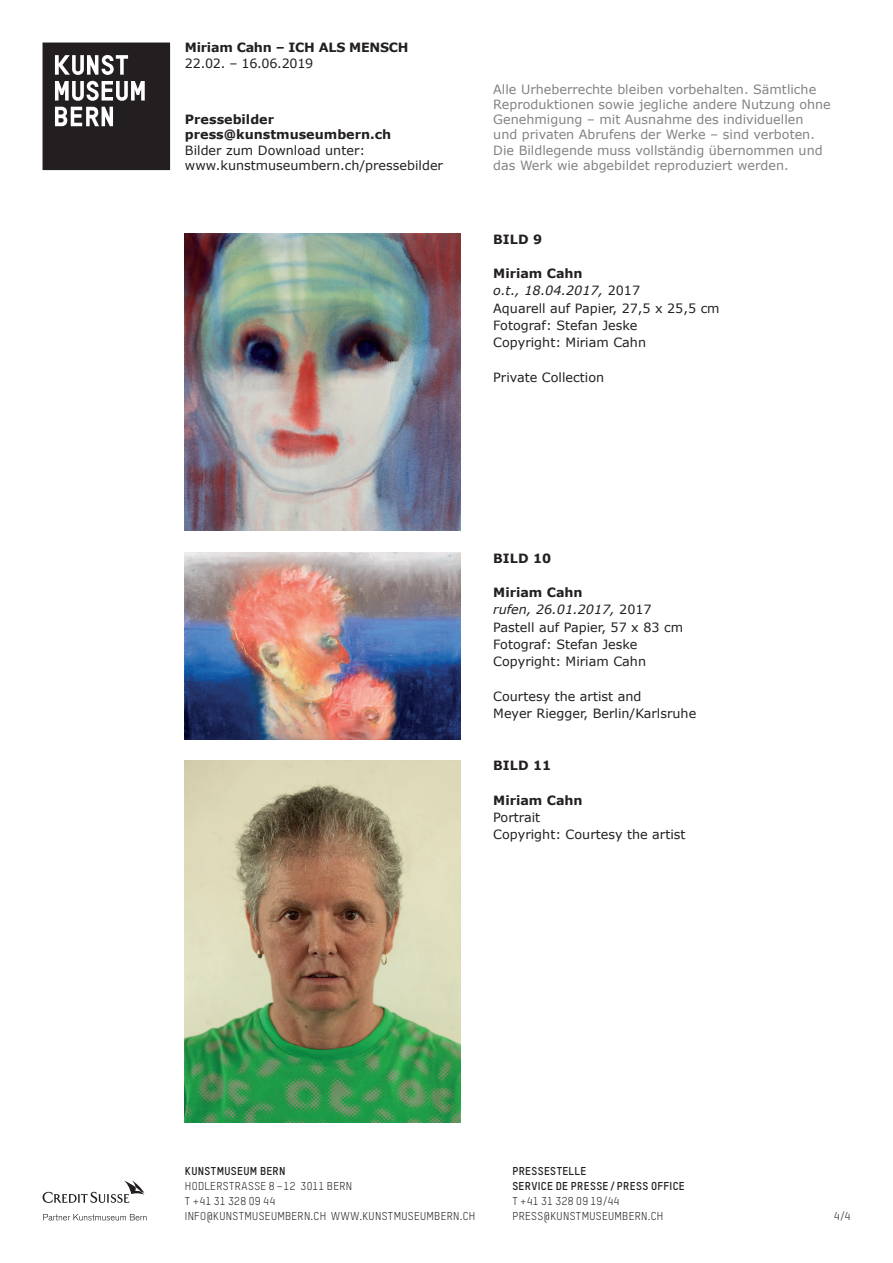
<style>
.page{position:relative;width:893px;height:1263px;background:#fff}
.page>*{position:absolute;margin:0;border:0;box-sizing:border-box;transform-origin:0 0}
.Normal_Text{font:12.75px/15.3px "Verdana";color:#231f20}
.t1{font:12.75px/15.3px "Verdana";color:#808285}
.Normal_Text-2{font:700 12.75px/15.3px "Verdana";color:#231f20}
.Normal_Text-3{font:italic 12.75px "Verdana";color:#231f20}
.Normal_Text-4{font:700 12.75px "Verdana";letter-spacing:-.02em;color:#231f20}
.Normal_Text-5{font:12.75px "Verdana";letter-spacing:-.02em;color:#231f20}
.t2{font:11.25px/15px "TSTARPRO";letter-spacing:.03em;color:#231f20}
.t3{font:700 11.25px/15px "TSTARPRO";letter-spacing:.03em;color:#231f20}
.s1{font-style:normal}
</style>
<div class="page">
<svg style="left:43px;top:43px;width:127px;height:127px;background:#434040"></svg>
<svg style="left:43px;top:1180px;width:101px;height:23px"></svg>
<svg style="left:43px;top:1214px;width:104px;height:6px"></svg>
<img style="left:185px;top:234px;width:276px;height:297px">
<img style="left:185px;top:553px;width:276px;height:186px">
<img style="left:185px;top:760px;width:276px;height:363px">
<p class="Normal_Text-4" style="left:185px;top:39px;width:225px">Miriam Cahn – ICH ALS MENSCH</p>
<p class="Normal_Text-5" style="left:185px;top:54px;width:130px">22.02. – 16.06.2019</p>
<p class="Normal_Text-2" style="left:185px;top:112px;width:208px">Pressebilder press@kunstmuseumbern.ch</p>
<p class="Normal_Text" style="left:185px;top:142px;width:260px">Bilder zum Download unter: www.kunstmuseumbern.ch/pressebilder</p>
<p class="t1" style="left:493px;top:81px;width:339px">Alle Urheberrechte bleiben vorbehalten. Sämtliche Reproduktionen sowie jegliche andere Nutzung ohne Genehmigung – mit Ausnahme des individuellen<br>und privaten Abrufens der Werke – sind verboten.<br>Die Bildlegende muss vollständig übernommen und das Werk wie abgebildet reproduziert werden.</p>
<p class="Normal_Text-2" style="left:493px;top:231px;width:50px">BILD 9</p>
<p class="Normal_Text-2" style="left:493px;top:266px;width:91px">Miriam Cahn</p>
<p class="Normal_Text-3" style="left:493px;top:282px;width:148px">o.t., 18.04.2017, <span class="s1">2017</span></p>
<p class="Normal_Text" style="left:493px;top:300px;width:228px">Aquarell auf Papier, 27,5 x 25,5 cm</p>
<p class="Normal_Text" style="left:493px;top:317px;width:146px">Fotograf: Stefan Jeske</p>
<p class="Normal_Text" style="left:493px;top:335px;width:154px">Copyright: Miriam Cahn</p>
<p class="Normal_Text" style="left:493px;top:369px;width:112px">Private Collection</p>
<p class="Normal_Text-2" style="left:493px;top:550px;width:59px">BILD 10</p>
<p class="Normal_Text-2" style="left:493px;top:584px;width:91px">Miriam Cahn</p>
<p class="Normal_Text-3" style="left:493px;top:601px;width:160px">rufen, 26.01.2017, <span class="s1">2017</span></p>
<p class="Normal_Text" style="left:493px;top:619px;width:191px">Pastell auf Papier, 57 x 83 cm</p>
<p class="Normal_Text" style="left:493px;top:636px;width:146px">Fotograf: Stefan Jeske</p>
<p class="Normal_Text" style="left:493px;top:654px;width:154px">Copyright: Miriam Cahn</p>
<p class="Normal_Text" style="left:493px;top:687px;width:205px;line-height:17.2px">Courtesy the artist and<br>Meyer Riegger, Berlin/Karlsruhe</p>
<p class="Normal_Text-2" style="left:493px;top:757px;width:59px">BILD 11</p>
<p class="Normal_Text-2" style="left:493px;top:792px;width:91px">Miriam Cahn</p>
<p class="Normal_Text" style="left:493px;top:809px;width:48px">Portrait</p>
<p class="Normal_Text" style="left:493px;top:827px;width:194px">Copyright: Courtesy the artist</p>
<p class="t3" style="left:185px;top:1164px;width:102px">KUNSTMUSEUM BERN</p>
<p class="t2" style="left:185px;top:1179px;width:292px">HODLERSTRASSE 8 –12 3011 BERN<br>T +41 31 328 09 44<br>INFO@KUNSTMUSEUMBERN.CH WWW.KUNSTMUSEUMBERN.CH</p>
<p class="t3" style="left:512px;top:1164px;width:174px">PRESSESTELLE<br>SERVICE DE PRESSE/PRESS OFFICE</p>
<p class="t2" style="left:512px;top:1194px;width:153px">T +41 31 328 09 19/44<br>PRESS@KUNSTMUSEUMBERN.CH</p>
<p class="t2" style="left:834px;top:1209px;width:18px">4/4</p>
</div>
